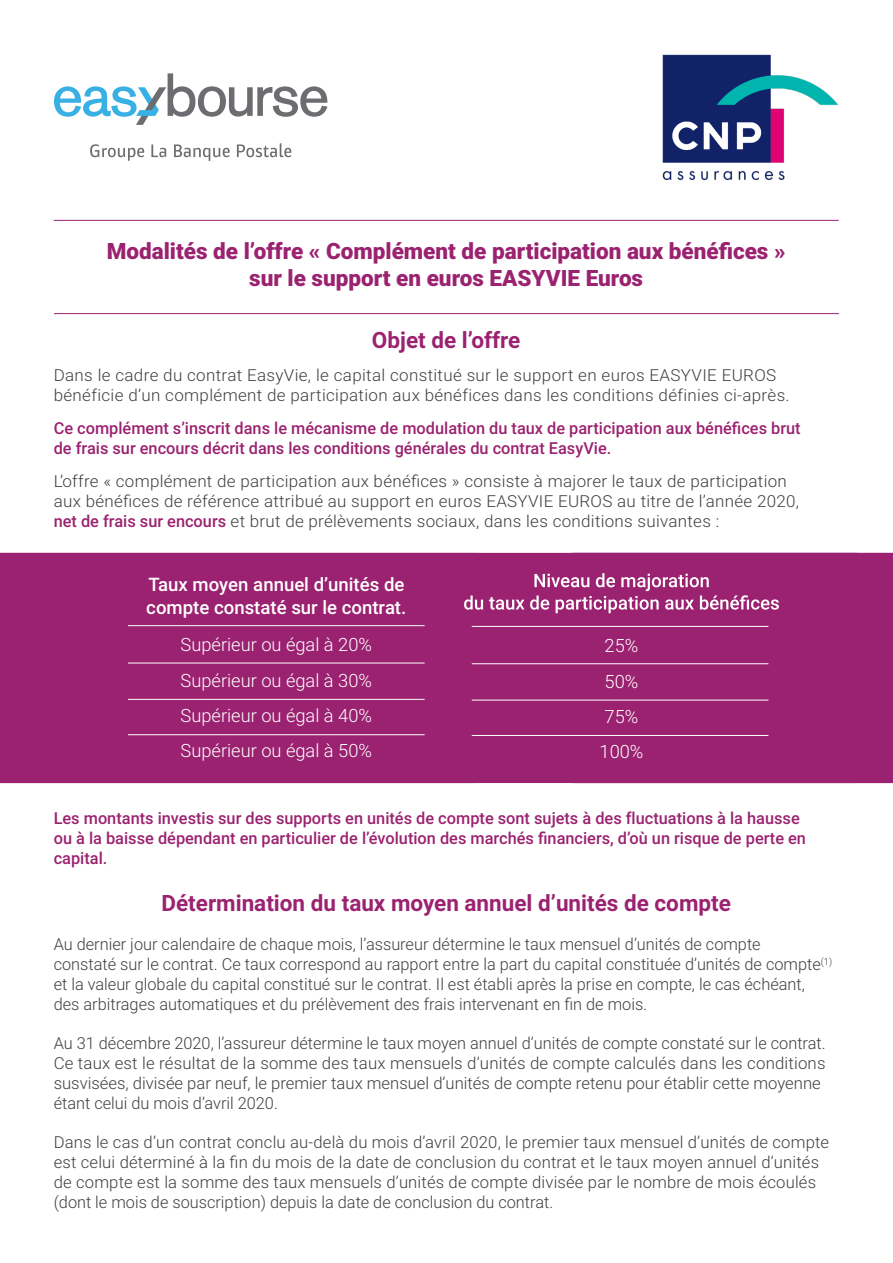
<style>
.page{position:relative;width:893px;height:1263px;background:#fff}
.page>*{position:absolute;margin:0;border:0;box-sizing:border-box;transform-origin:0 0}
.t1{font:900 22.5px "Roboto";color:#9b2270}
.t2{font:700 22.5px "Roboto";color:#9b2270}
.t3{font:500 18.6px/22.4px "Roboto";color:#fff}
.t4{font:300 18.3px/35.4px "Roboto";color:#fff;text-align:justify}
.t5{font:300 16.5px/19.8px "Roboto";letter-spacing:.01em;color:#3e3e3f}
.t6{font:500 16.5px/19.8px "Roboto";color:#9b2270}
.s1{font-weight:500;color:#9b2270}
</style>
<div class="page">
<img style="left:663px;top:54px;width:175px;height:127px">
<svg style="left:90px;top:144px;width:54px;height:17px"></svg>
<svg style="left:151px;top:144px;width:15px;height:13px"></svg>
<svg style="left:174px;top:144px;width:56px;height:17px"></svg>
<svg style="left:237px;top:143px;width:54px;height:14px"></svg>
<svg style="left:54px;top:73px;width:273px;height:52px"></svg>
<hr style="left:54px;top:313px;width:785px;height:1px;background:#9b2270">
<hr style="left:54px;top:220px;width:785px;height:1px;background:#9b2270">
<div style="left:0;top:553px;width:551px;height:230px;background:#9b2270"></div>
<div style="left:551px;top:553px;width:342px;height:230px;background:#9b2270"></div>
<hr style="left:128px;top:625px;width:297px;height:1px;background:#fff">
<hr style="left:128px;top:663px;width:297px;height:1px;background:#fff">
<hr style="left:128px;top:699px;width:297px;height:1px;background:#fff">
<hr style="left:128px;top:734px;width:297px;height:1px;background:#fff">
<svg style="left:464px;top:595px;width:19px;height:15px"></svg>
<svg style="left:489px;top:597px;width:35px;height:13px"></svg>
<svg style="left:530px;top:573px;width:249px;height:40px;background:#af508e"></svg>
<hr style="left:472px;top:626px;width:296px;height:1px;background:#fff">
<hr style="left:472px;top:663px;width:296px;height:1px;background:#fff">
<hr style="left:472px;top:700px;width:296px;height:1px;background:#fff">
<hr style="left:472px;top:735px;width:296px;height:1px;background:#fff">
<svg style="left:402px;top:618px;width:7px;height:4px"></svg>
<p class="t1" style="left:107px;top:235px;width:680px">Modalités de l’offre « Complément de participation aux bénéfices »</p>
<p class="t1" style="left:249px;top:262px;width:395px">sur le support en euros EASYVIE Euros</p>
<p class="t2" style="left:372px;top:324px;width:150px">Objet de l’offre</p>
<p class="t5" style="left:54px;top:365px;width:724px">Dans le cadre du contrat EasyVie, le capital constitué sur le support en euros EASYVIE EUROS</p>
<p class="t5" style="left:54px;top:384px;width:737px">bénéficie d’un complément de participation aux bénéfices dans les conditions définies ci-après.</p>
<p class="t6" style="left:54px;top:418px;width:748px">Ce complément s’inscrit dans le mécanisme de modulation du taux de participation aux bénéfices brut</p>
<p class="t6" style="left:54px;top:438px;width:559px">de frais sur encours décrit dans les conditions générales du contrat EasyVie.</p>
<p class="t5" style="left:54px;top:471px;width:735px">L’offre « complément de participation aux bénéfices » consiste à majorer le taux de participation</p>
<p class="t5" style="left:54px;top:491px;width:747px">aux bénéfices de référence attribué au support en euros EASYVIE EUROS au titre de l’année 2020,</p>
<p class="t5" style="left:54px;top:510px;width:667px"><span class="s1">net de frais sur encours</span> et brut de prélèvements sociaux, dans les conditions suivantes :</p>
<p class="t3" style="left:146px;top:573px;width:261px">Taux moyen annuel d’unités de compte constaté sur le contrat.</p>
<p class="t4" style="left:181px;top:626px;width:193px">Supérieur ou égal à 20% Supérieur ou égal à 30% Supérieur ou égal à 40% Supérieur ou égal à 50%</p>
<p class="t4" style="left:600px;top:627px;width:45px;text-align:left">25%<br>50%<br>75%<br>100%</p>
<p class="t6" style="left:54px;top:808px;width:748px">Les montants investis sur des supports en unités de compte sont sujets à des fluctuations à la hausse</p>
<p class="t6" style="left:54px;top:828px;width:754px">ou à la baisse dépendant en particulier de l’évolution des marchés financiers, d’où un risque de perte en capital.</p>
<p class="t2" style="left:161px;top:887px;width:571px">Détermination du taux moyen annuel d’unités de compte</p>
<p class="t5" style="left:54px;top:934px;width:708px">Au dernier jour calendaire de chaque mois, l’assureur détermine le taux mensuel d’unités de compte</p>
<p class="t5" style="left:54px;top:954px;width:780px">constaté sur le contrat. Ce taux correspond au rapport entre la part du capital constituée d’unités de compte<sup>(1) </sup>et la valeur globale du capital constitué sur le contrat. Il est établi après la prise en compte, le cas échéant,</p>
<p class="t5" style="left:54px;top:993px;width:595px">des arbitrages automatiques et du prélèvement des frais intervenant en fin de mois.</p>
<p class="t5" style="left:54px;top:1033px;width:773px">Au 31 décembre 2020, l’assureur détermine le taux moyen annuel d’unités de compte constaté sur le contrat.<br>Ce taux est le résultat de la somme des taux mensuels d’unités de compte calculés dans les conditions</p>
<p class="t5" style="left:54px;top:1072px;width:769px">susvisées, divisée par neuf, le premier taux mensuel d’unités de compte retenu pour établir cette moyenne étant celui du mois d’avril 2020.</p>
<p class="t5" style="left:54px;top:1132px;width:777px">Dans le cas d’un contrat conclu au-delà du mois d’avril 2020, le premier taux mensuel d’unités de compte</p>
<p class="t5" style="left:54px;top:1152px;width:767px">est celui déterminé à la fin du mois de la date de conclusion du contrat et le taux moyen annuel d’unités</p>
<p class="t5" style="left:54px;top:1171px;width:764px">de compte est la somme des taux mensuels d’unités de compte divisée par le nombre de mois écoulés</p>
<p class="t5" style="left:54px;top:1191px;width:501px">(dont le mois de souscription) depuis la date de conclusion du contrat.</p>
</div>
